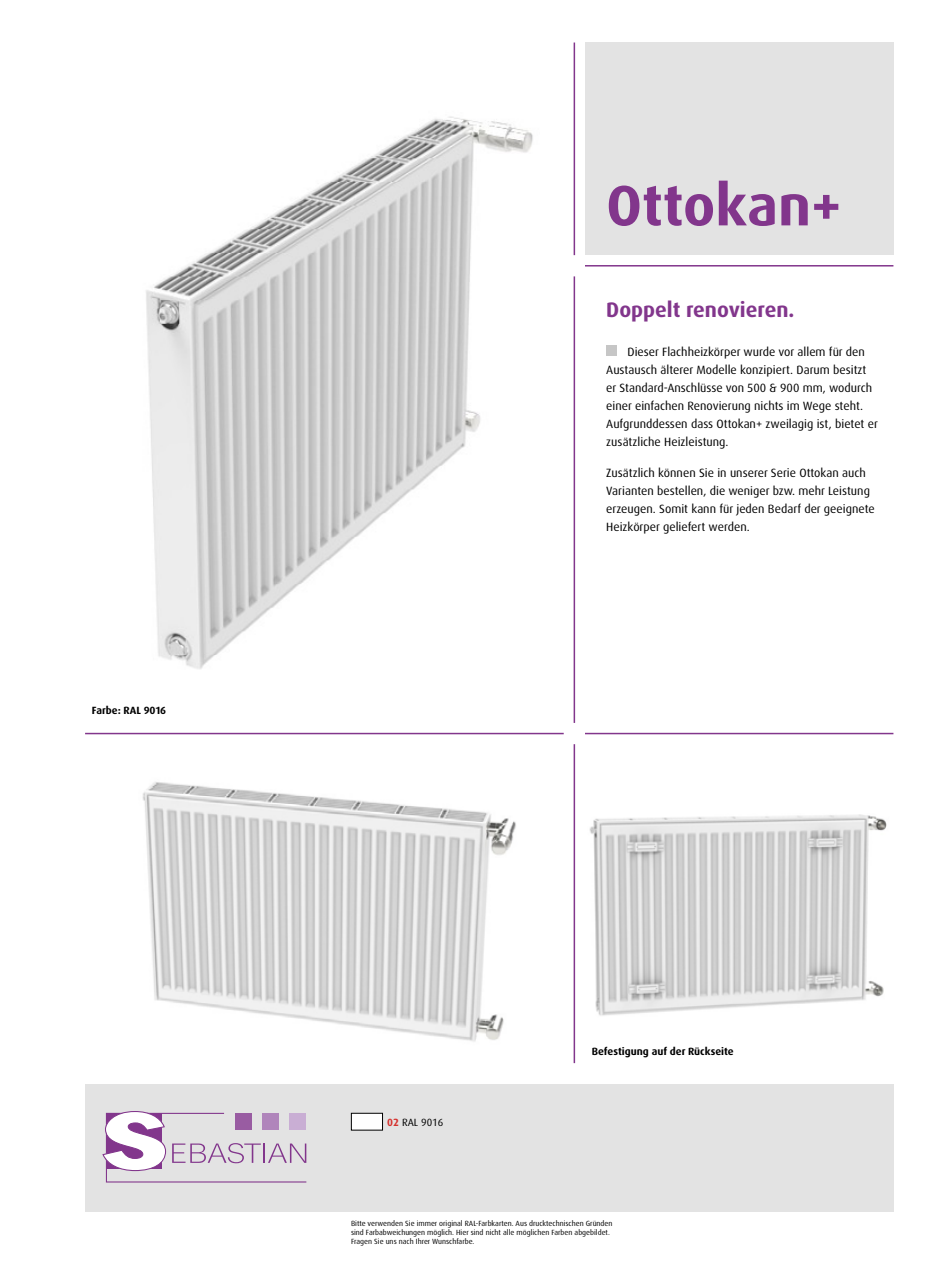
<style>
.page{position:relative;width:936px;height:1263px;background:#fff}
.page>*{position:absolute;margin:0;border:0;box-sizing:border-box;transform-origin:0 0}
.t1{font:700 57px "Dax OT";color:#82368c}
.t2{font:700 21px "Dax OT";color:#82368c}
.t3{font:12px/18px "Dax OT";color:#000}
.t4{font:700 10.5px "Dax OT";color:#000}
.t5{font:10.5px "Dax OT";color:#000}
.t6{font:7.5px/9px "Dax OT";color:#000}
.s1{font-weight:700;color:#d5312d}
</style>
<div class="page">
<div style="left:85px;top:1084px;width:808px;height:128px;background:#e3e3e3"></div>
<svg style="left:102px;top:1111px;width:204px;height:71px"></svg>
<hr style="left:585px;top:733px;width:308px;height:1px;background:#82368c">
<hr style="left:573px;top:43px;width:2px;height:212px;background:#82368c">
<hr style="left:585px;top:265px;width:308px;height:1px;background:#82368c">
<hr style="left:573px;top:276px;width:2px;height:447px;background:#82368c">
<div style="left:606px;top:345px;width:11px;height:11px;background:#c6c6c6"></div>
<img style="left:146px;top:116px;width:387px;height:553px">
<hr style="left:573px;top:744px;width:2px;height:319px;background:#82368c">
<hr style="left:85px;top:733px;width:478px;height:1px;background:#82368c">
<div style="left:585px;top:43px;width:308px;height:212px;background:#e3e3e3"></div>
<div style="left:351px;top:1113px;width:31px;height:17px;background:#fff"></div>
<div style="left:351px;top:1113px;width:32px;height:17px;border:1px solid #000"></div>
<img style="left:589px;top:814px;width:298px;height:202px">
<img style="left:142px;top:782px;width:374px;height:260px">
<p class="t4" style="left:92px;top:704px;width:76px">Farbe: RAL 9016</p>
<h1 class="t1" style="left:606px;top:169px;width:237px">Ottokan+</h1>
<h2 class="t2" style="left:606px;top:296px;width:190px">Doppelt renovieren.</h2>
<p class="t3" style="left:606px;top:343px;width:273px;text-indent:21px">Dieser Flachheizkörper wurde vor allem für den Austausch älterer Modelle konzipiert. Darum besitzt er Standard-Anschlüsse von 500 &amp; 900 mm, wodurch einer einfachen Renovierung nichts im Wege steht.<br>Aufgrunddessen dass Ottokan+ zweilagig ist, bietet er zusätzliche Heizleistung.</p>
<p class="t3" style="left:606px;top:463px;width:270px">Zusätzlich können Sie in unserer Serie Ottokan auch Varianten bestellen, die weniger bzw. mehr Leistung erzeugen. Somit kann für jeden Bedarf der geeignete Heizkörper geliefert werden.</p>
<p class="t5" style="left:387px;top:1115px;width:58px"><span class="s1">02</span> RAL 9016</p>
<p class="t4" style="left:591px;top:1044px;width:143px">Befestigung auf der Rückseite</p>
<p class="t6" style="left:351px;top:1219px;width:263px">Bitte verwenden Sie immer original RAL-Farbkarten. Aus drucktechnischen Gründen sind Farbabweichungen möglich. Hier sind nicht alle möglichen Farben abgebildet.<br>Fragen Sie uns nach Ihrer Wunschfarbe.</p>
</div>
